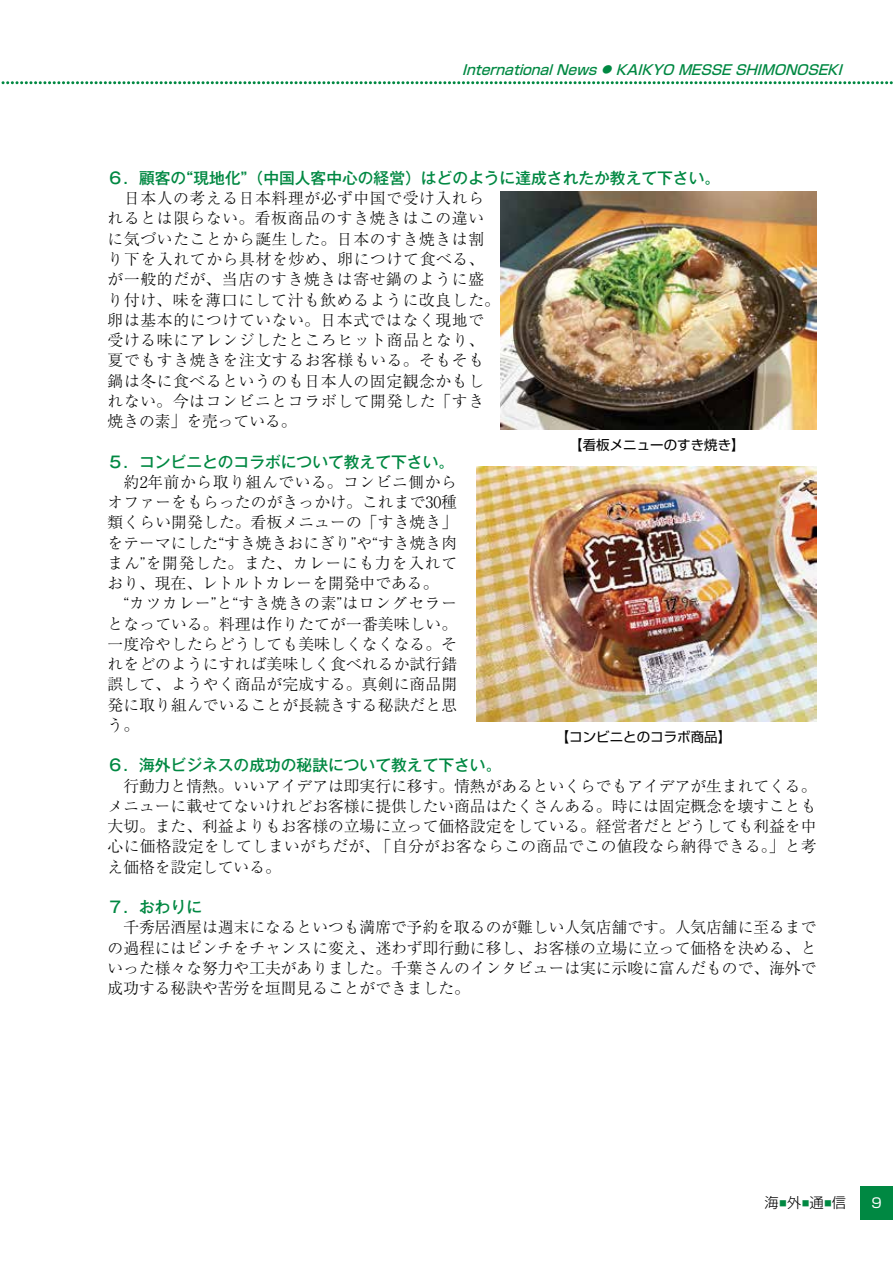
<style>
.page{position:relative;width:893px;height:1263px;background:#fff}
.page>*{position:absolute;margin:0;border:0;box-sizing:border-box;transform-origin:0 0}
.t1{font:300 15.75px/20.2px "Ryumin Pr 6 N";letter-spacing:.01em;color:#000}
.t2{font:300 15.75px/20.2px "Ryumin Pr 6 N";letter-spacing:.045em;color:#000}
.t3{font:300 14.25px "Shin Go Pr 6 N";color:#000}
.t4{font:italic 500 13.65px "Shin Go Pr 6 N";color:#008842}
.t5{font:13.5px "Shin Go Pr 6 N";color:#000}
.t6{font:13.5px "Shin Go Pr 6 N";color:#fff}
.s1{font-size:9.6px}
.s2{font-family:"Gothic MB101 Pr 6 N";font-weight:500;color:#008842}
</style>
<div class="page">
<svg style="left:1px;top:81px;width:892px;height:3px"></svg>
<div style="left:860px;top:1186px;width:33px;height:33px;background:#008842"></div>
<img style="left:500px;top:192px;width:316px;height:237px">
<img style="left:476px;top:466px;width:340px;height:256px">
<p class="t4" style="left:462px;top:59px;width:387px">InternationalNews<span class="s1">●</span> KAIKYO MESSESHIMONOSEKI</p>
<p class="t2" style="left:108px;top:167px;width:614px"><span class="s2">６．顧客の“現地化”（中国人客中心の経営）はどのように達成されたか教えて下さい。</span>　日本人の考える日本料理が必ず中国で受け入れら<br>れるとは限らない。看板商品のすき焼きはこの違い<br>に気づいたことから誕生した。日本のすき焼きは割<br>り下を入れてから具材を炒め、卵につけて食べる、<br>が一般的だが、当店のすき焼きは寄せ鍋のように盛<br>り付け、味を薄口にして汁も飲めるように改良した。<br>卵は基本的につけていない。日本式ではなく現地で<br>受ける味にアレンジしたところヒット商品となり、<br>夏でもすき焼きを注文するお客様もいる。そもそも<br>鍋は冬に食べるというのも日本人の固定観念かもし<br>れない。今はコンビニとコラボして開発した「すき<br>焼きの素」を売っている。</p>
<p class="t1" style="left:108px;top:451px;width:351px"><span class="s2">５．コンビニとのコラボについて教えて下さい。</span>　約2年前から取り組んでいる。コンビニ側からオファーをもらったのがきっかけ。これまで30種類くらい開発した。看板メニューの「すき焼き」をテーマにした“すき焼きおにぎり”や“すき焼き肉まん”を開発した。また、カレーにも力を入れており、現在、レトルトカレーを開発中である。　“カツカレー”と“すき焼きの素”はロングセラーとなっている。料理は作りたてが一番美味しい。一度冷やしたらどうしても美味しくなくなる。それをどのようにすれば美味しく食べれるか試行錯誤して、ようやく商品が完成する。真剣に商品開発に取り組んでいることが長続きする秘訣だと思う。</p>
<p class="t1" style="left:108px;top:754px;width:710px"><span class="s2">６．海外ビジネスの成功の秘訣について教えて下さい。<br></span>　行動力と情熱。いいアイデアは即実行に移す。情熱があるといくらでもアイデアが生まれてくる。メニューに載せてないけれどお客様に提供したい商品はたくさんある。時には固定概念を壊すことも大切。また、利益よりもお客様の立場に立って価格設定をしている。経営者だとどうしても利益を中心に価格設定をしてしまいがちだが、「自分がお客ならこの商品でこの値段なら納得できる。」と考え価格を設定している。</p>
<p class="t1" style="left:108px;top:896px;width:710px"><span class="s2">７．おわりに<br></span>　千秀居酒屋は週末になるといつも満席で予約を取るのが難しい人気店舗です。人気店舗に至るまでの過程にはピンチをチャンスに変え、迷わず即行動に移し、お客様の立場に立って価格を決める、といった様々な努力や工夫がありました。千葉さんのインタビューは実に示唆に富んだもので、海外で成功する秘訣や苦労を垣間見ることができました。</p>
<p class="t5" style="left:569px;top:433px;width:177px">【看板メニューのすき焼き】</p>
<p class="t5" style="left:556px;top:726px;width:177px">【コンビニとのコラボ商品】</p>
<p class="t3" style="left:765px;top:1191px;width:83px">海<sup>■</sup>外<sup>■</sup>通<sup>■</sup>信</p>
<p class="t6" style="left:871px;top:1192px;width:12px">9</p>
</div>
